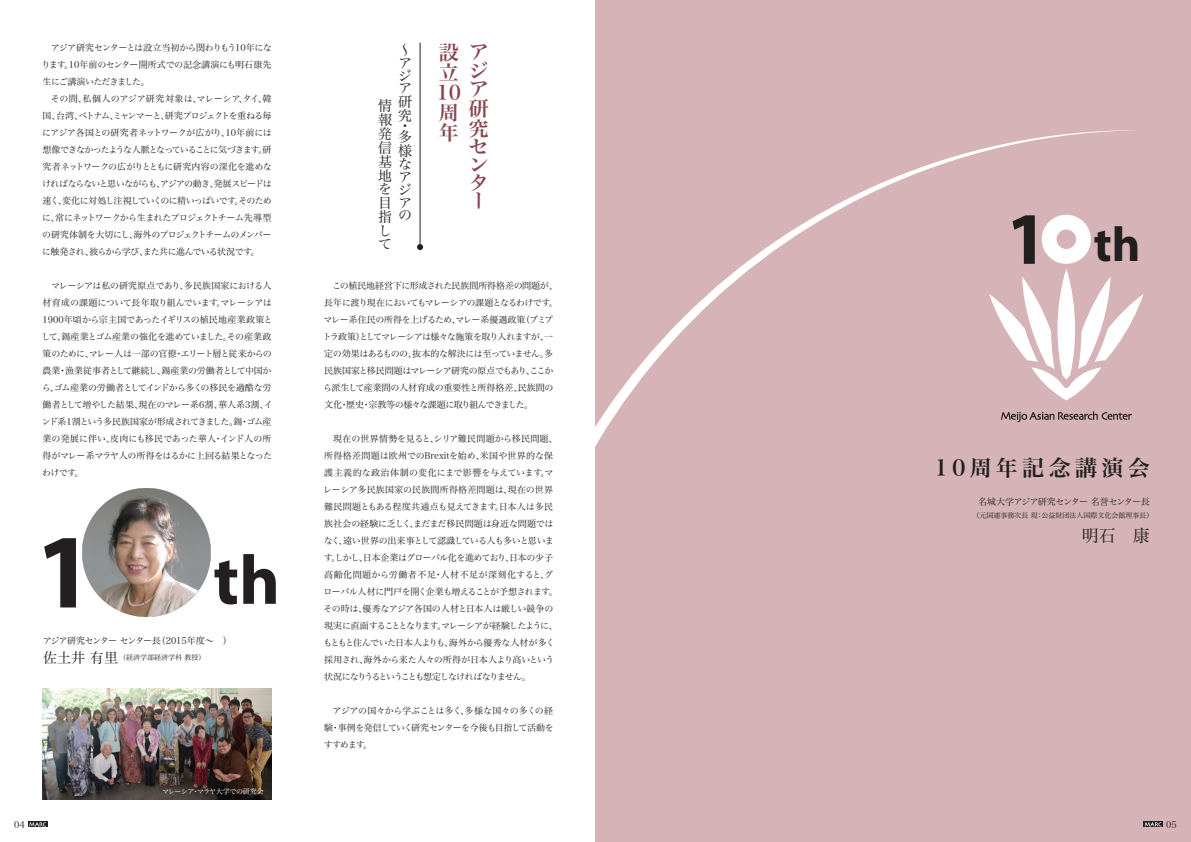
<style>
.page{position:relative;width:1191px;height:842px;background:#fff}
.page>*{position:absolute;margin:0;border:0;box-sizing:border-box;transform-origin:0 0}
.t1{font:700 70px "Myriad Pro";color:#231f20}
.t2{font:700 49px "Myriad Pro";color:#231f20}
.t3{font:22px "Hira Min Pro W6";letter-spacing:.2em;color:#231f20}
.t4{font:20px/18.6px "Hira Min Pro W6";color:#89454e;text-align:justify}
.t5{font:17px "Hira Min Pro W3";color:#231f20}
.t6{font:14px/13.2px "Hira Min Pro W3";color:#231f20;text-align:justify}
.t7{font:9px/17px "Hira Min Pro W3";letter-spacing:-.045em;color:#231f20}
.t8{font:9px/17px "Hira Min Pro W3";letter-spacing:-.025em;color:#231f20}
.t9{font:9px/17px "Hira Min Pro W3";letter-spacing:-.065em;color:#231f20}
.t10{font:9px "Hira Min Pro N W3";color:#231f20}
.t11{font:7px "Hira Min Pro W3";color:#231f20}
.t12{font:7px "Hira Min Pro W3";letter-spacing:-.055em;color:#fff}
.s1{font-size:106.6px}
.s2{font-size:14px}
.s3{font-size:74.6px}
</style>
<div class="page">
<div style="left:595px;top:1px;width:595px;height:841px;background:#d5b3b6"></div>
<svg style="left:595px;top:130px;width:538px;height:317px"></svg>
<div style="left:28px;top:822px;width:20px;height:5px;background:#231f20"></div>
<svg style="left:29px;top:822px;width:17px;height:5px"></svg>
<div style="left:1143px;top:822px;width:20px;height:5px;background:#231f20"></div>
<svg style="left:1144px;top:822px;width:17px;height:5px"></svg>
<img style="left:42px;top:688px;width:229px;height:111px">
<img style="left:83px;top:489px;width:127px;height:127px">
<svg style="left:1001px;top:411px;width:131px;height:11px"></svg>
<svg style="left:989px;top:215px;width:154px;height:185px"></svg>
<hr style="left:420px;top:43px;width:1px;height:204px;background:#231f20">
<svg style="left:417px;top:244px;width:6px;height:6px"></svg>
<p class="t9" style="left:41px;top:38px;width:232px">　アジア研究センターとは設立当初から関わりもう10年になります。10年前のセンター開所式での記念講演にも明石康先生にご講演いただきました。<br>　その間、私個人のアジア研究対象は、マレーシア、タイ、韓国、台湾、ベトナム、ミャンマーと、研究プロジェクトを重ねる毎にアジア各国との研究者ネットワークが広がり、10年前には想像できなかったような人脈となっていることに気づきます。研究者ネットワークの広がりとともに研究内容の深化を進めなければならないと思いながらも、アジアの動き、発展スピードは速く、変化に対処し注視していくのに精いっぱいです。そのために、常にネットワークから生まれたプロジェクトチーム先導型の研究体制を大切にし、海外のプロジェクトチームのメンバーに触発され、彼らから学び、また共に進んでいる状況です。</p>
<p class="t7" style="left:42px;top:276px;width:233px">　マレーシアは私の研究原点であり、多民族国家における人材育成の課題について長年取り組んでいます。マレーシアは<br>1900年頃から宗主国であったイギリスの植民地産業政策として、錫産業とゴム産業の強化を進めていました。その産業政策のために、マレー人は一部の官僚・エリート層と従来からの農業・漁業従事者として継続し、錫産業の労働者として中国から、ゴム産業の労働者としてインドから多くの移民を過酷な労働者として増やした結果、現在のマレー系6割、華人系3割、インド系1割という多民族国家が形成されてきました。錫・ゴム産業の発展に伴い、皮肉にも移民であった華人・インド人の所得がマレー系マラヤ人の所得をはるかに上回る結果となったわけです。</p>
<h1 class="t1" style="left:35px;top:535px;width:246px"><span class="s1">1</span> th</h1>
<p class="t7" style="left:43px;top:631px;width:191px">アジア研究センター センター長（2015年度～　）</p>
<p class="t11" style="left:43px;top:652px;width:164px"><span class="s2">佐土井 有里</span> （経済学部経済学科 教授）</p>
<p class="t12" style="left:162px;top:786px;width:103px">マレーシア・マラヤ大学での研究会</p>
<h3 class="t6" style="left:398px;top:42px;width:16px">〜アジア研究</h3>
<h3 class="t6" style="left:398px;top:120px;width:16px;line-height:10.5px">・多</h3>
<h3 class="t6" style="left:398px;top:143px;width:15px;line-height:13.5px">様な</h3>
<h3 class="t6" style="left:378px;top:169px;width:36px;line-height:12.8px;text-align:right">地アをジ目アの</h3>
<h3 class="t6" style="left:378px;top:97px;width:16px;line-height:14px">情報発信基</h3>
<h3 class="t6" style="left:378px;top:209px;width:16px">指して</h3>
<h3 class="t4" style="left:436px;top:41px;width:26px;line-height:19.9px">設立10周年</h3>
<h3 class="t4" style="left:469px;top:41px;width:21px">アジア研究センター</h3>
<p class="t7" style="left:323px;top:276px;width:236px">　この植民地経営下に形成された民族間所得格差の問題が、長年に渡り現在においてもマレーシアの課題となるわけです。マレー系住民の所得を上げるため、マレー系優遇政策（ブミプトラ政策）としてマレーシアは様々な施策を取り入れますが、一定の効果はあるものの、抜本的な解決には至っていません。多民族国家と移民問題はマレーシア研究の原点でもあり、ここから派生して産業間の人材育成の重要性と所得格差、民族間の文化・歴史・宗教等の様々な課題に取り組んできました。</p>
<p class="t8" style="left:323px;top:429px;width:236px">　現在の世界情勢を見ると、シリア難民問題から移民問題、所得格差問題は欧州でのBrexitを始め、米国や世界的な保護主義的な政治体制の変化にまで影響を与えています。マレーシア多民族国家の民族間所得格差問題は、現在の世界難民問題ともある程度共通点も見えてきます。日本人は多民族社会の経験に乏しく、まだまだ移民問題は身近な問題ではなく、遠い世界の出来事として認識している人も多いと思います。しかし、日本企業はグローバル化を進めており、日本の少子高齢化問題から労働者不足・人材不足が深刻化すると、グローバル人材に門戸を開く企業も増えることが予想されます。その時は、優秀なアジア各国の人材と日本人は厳しい競争の現実に直面することとなります。マレーシアが経験したように、もともと住んでいた日本人よりも、海外から優秀な人材が多く採用され、海外から来た人々の所得が日本人より高いという状況になりうるということも想定しなければなりません。</p>
<p class="t7" style="left:324px;top:701px;width:231px;text-align:justify">　アジアの国々から学ぶことは多く、多様な国々の多くの経験・事例を発信していく研究センターを今後も目指して活動をすすめます。</p>
<h2 class="t2" style="left:1006px;top:213px;width:136px"><span class="s3">1</span> th</h2>
<h3 class="t3" style="left:934px;top:449px;width:217px">10周年記念講演会</h3>
<p class="t9" style="left:978px;top:492px;width:173px">名城大学アジア研究センター 名誉センター長</p>
<p class="t11" style="left:972px;top:509px;width:182px">（元国連事務次長 現：公益財団法人国際文化会館理事長）</p>
<h3 class="t5" style="left:1081px;top:521px;width:69px">明石　康</h3>
<p class="t10" style="left:14px;top:817px;width:12px">04</p>
<p class="t10" style="left:1166px;top:817px;width:12px">05</p>
</div>
